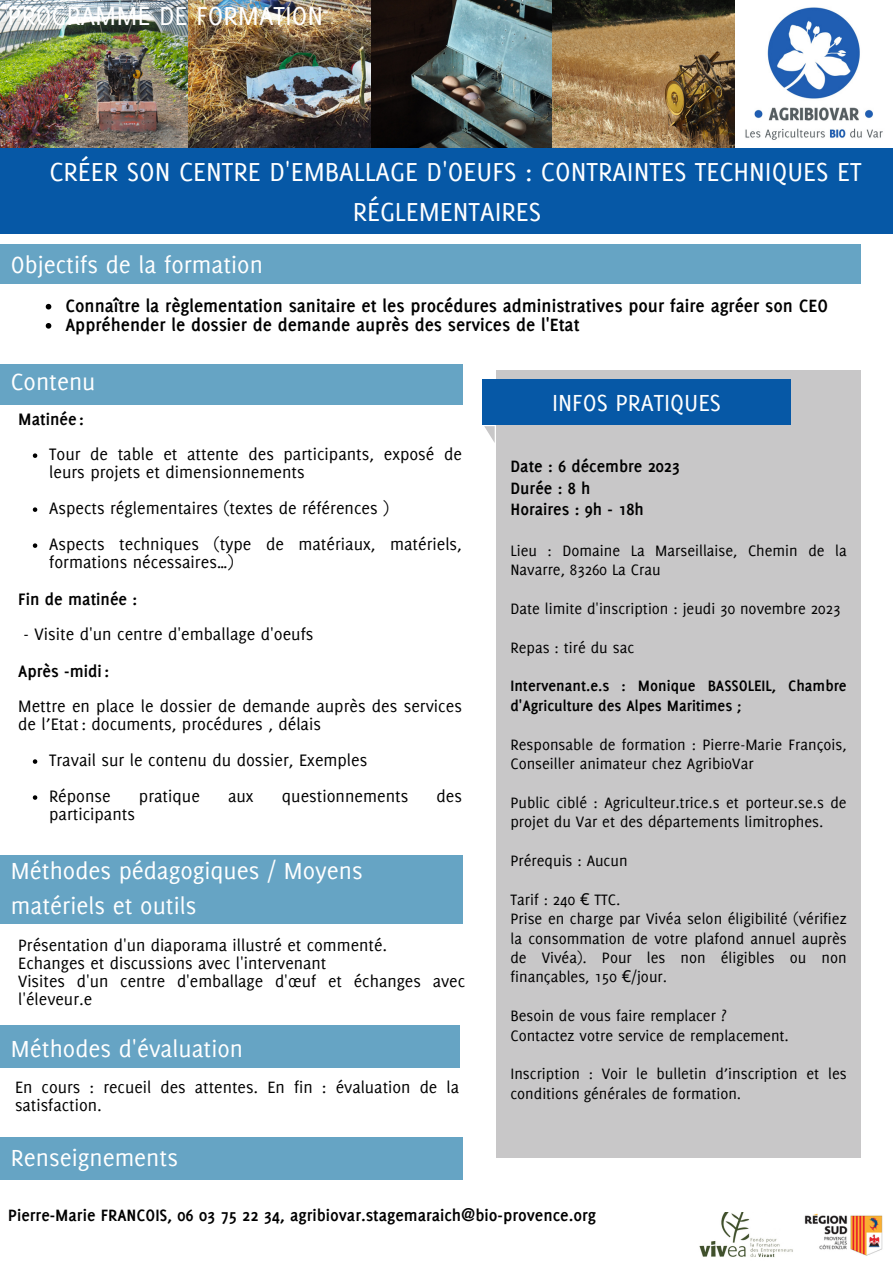
<style>
.page{position:relative;width:893px;height:1264px;background:#fff}
.page>*{position:absolute;margin:0;border:0;box-sizing:border-box;transform-origin:0 0}
.t1{font:28.5px/39.3px "Delicious";color:#fff}
.t2{font:25.5px/34.8px "Delicious";color:#fff}
.t3{font:25.5px "Delicious Small Caps";color:#fff}
.t4{font:700 19.5px "Delicious";color:#000}
.t5{font:18.15px/18px "Delicious";color:#000}
.t6{font:700 18.15px "Delicious";color:#000}
.t7{font:18px/18px "Delicious";color:#000}
.t8{font:700 18px "Delicious";color:#000}
.t9{font:16.5px/19.4px "Delicious";color:#000}
.t10{font:700 16.5px/19.4px "Delicious";color:#000}
.s1{font-family:"Noto Sans"}
</style>
<div class="page">
<div style="left:0;top:245px;width:860px;height:39px;background:#66a4c4"></div>
<div style="left:0;top:364px;width:462px;height:40px;background:#66a4c4"></div>
<div style="left:496px;top:370px;width:364px;height:787px;background:#c8c7c8"></div>
<div style="left:482px;top:379px;width:308px;height:46px;background:#0658a6"></div>
<svg style="left:484px;top:426px;width:10px;height:16px"></svg>
<img style="left:804px;top:1213px;width:79px;height:43px">
<img style="left:699px;top:1212px;width:94px;height:46px">
<div style="left:0;top:855px;width:462px;height:69px;background:#66a4c4"></div>
<div style="left:0;top:1025px;width:459px;height:43px;background:#66a4c4"></div>
<img style="left:745px;top:7px;width:138px;height:133px">
<div style="left:0;top:1136px;width:462px;height:43px;background:#66a4c4"></div>
<img style="left:0;top:0;width:188px;height:149px">
<img style="left:188px;top:0;width:183px;height:149px">
<img style="left:371px;top:0;width:181px;height:149px">
<img style="left:552px;top:0;width:182px;height:149px">
<div style="left:0;top:149px;width:892px;height:85px;background:#0658a6"></div>
<svg style="left:46px;top:304px;width:5px;height:5px"></svg>
<svg style="left:46px;top:323px;width:5px;height:5px"></svg>
<svg style="left:33px;top:453px;width:4px;height:5px"></svg>
<svg style="left:33px;top:507px;width:4px;height:5px"></svg>
<svg style="left:33px;top:543px;width:4px;height:5px"></svg>
<svg style="left:33px;top:759px;width:4px;height:4px"></svg>
<svg style="left:33px;top:795px;width:4px;height:4px"></svg>
<p class="t1" style="left:8px;top:-4px;width:317px">PROGRAMME DE FORMATION</p>
<p class="t1" style="left:352px;top:152px;width:510px;text-indent:-303px">CRÉER SON CENTRE D'EMBALLAGE D'OEUFS : CONTRAINTES TECHNIQUES ET<br>RÉGLEMENTAIRES</p>
<p class="t2" style="left:11px;top:246px;width:253px">Objectifs de la formation</p>
<p class="t4" style="left:65px;top:294px;width:764px">Connaître la règlementation sanitaire et les procédures administratives pour faire agréer son CEO</p>
<p class="t4" style="left:65px;top:313px;width:515px">Appréhender le dossier de demande auprès des services de l'Etat</p>
<p class="t2" style="left:11px;top:364px;width:86px">Contenu</p>
<p class="t6" style="left:18px;top:409px;width:67px">Matinée :</p>
<p class="t5" style="left:49px;top:445px;width:414px">Tour de table et attente des participants, exposé de leurs projets et dimensionnements</p>
<p class="t5" style="left:49px;top:499px;width:341px">Aspects réglementaires (textes de références )</p>
<p class="t5" style="left:49px;top:535px;width:414px">Aspects techniques (type de matériaux, matériels, formations nécessaires…)</p>
<p class="t6" style="left:18px;top:589px;width:121px">Fin de matinée :</p>
<p class="t5" style="left:24px;top:625px;width:291px">- Visite d'un centre d'emballage d'oeufs</p>
<p class="t6" style="left:18px;top:661px;width:92px">Après -midi :</p>
<p class="t5" style="left:18px;top:697px;width:445px">Mettre en place le dossier de demande auprès des services de l’Etat: documents, procédures , délais</p>
<p class="t5" style="left:49px;top:751px;width:320px">Travail sur le contenu du dossier, Exemples</p>
<p class="t5" style="left:49px;top:786px;width:63px">Réponse</p>
<p class="t5" style="left:139px;top:786px;width:62px">pratique</p>
<p class="t5" style="left:228px;top:786px;width:27px">aux</p>
<p class="t5" style="left:282px;top:786px;width:128px">questionnements</p>
<p class="t5" style="left:436px;top:786px;width:27px">des</p>
<p class="t5" style="left:49px;top:804px;width:87px">participants</p>
<p class="t2" style="left:11px;top:852px;width:353px">Méthodes pédagogiques / Moyens matériels et outils</p>
<p class="t7" style="left:18px;top:935px;width:370px">Présentation d'un diaporama illustré et commenté.</p>
<p class="t7" style="left:18px;top:953px;width:310px">Echanges et discussions avec l'intervenant</p>
<p class="t7" style="left:18px;top:971px;width:448px">Visites d'un centre d'emballage d'œuf et échanges avec l'éleveur.e</p>
<p class="t2" style="left:11px;top:1031px;width:234px">Méthodes d'évaluation</p>
<p class="t7" style="left:15px;top:1077px;width:445px">En cours : recueil des attentes. En fin : évaluation de la satisfaction.</p>
<p class="t2" style="left:11px;top:1139px;width:168px">Renseignements</p>
<p class="t3" style="left:552px;top:388px;width:170px">INFOS PRATIQUES</p>
<p class="t8" style="left:510px;top:456px;width:171px">Date : 6 décembre 2023</p>
<p class="t8" style="left:510px;top:477px;width:82px">Durée : 8 h</p>
<p class="t8" style="left:510px;top:498px;width:135px">Horaires : 9h - 18h</p>
<p class="t9" style="left:510px;top:540px;width:338px">Lieu : Domaine La Marseillaise, Chemin de la<br>Navarre, 83260 La Crau</p>
<p class="t9" style="left:510px;top:599px;width:331px">Date limite d'inscription : jeudi 30 novembre 2023</p>
<p class="t9" style="left:510px;top:637px;width:125px">Repas : tiré du sac</p>
<p class="t10" style="left:510px;top:676px;width:338px">Intervenant.e.s : Monique BASSOLEIL, Chambre d'Agriculture des Alpes Maritimes ;</p>
<p class="t9" style="left:510px;top:734px;width:338px">Responsable de formation : Pierre-Marie François,<br>Conseiller animateur chez AgribioVar</p>
<p class="t9" style="left:510px;top:792px;width:338px">Public ciblé : Agriculteur.trice.s et porteur.se.s de projet du Var et des départements limitrophes.</p>
<p class="t9" style="left:510px;top:850px;width:119px">Prérequis : Aucun</p>
<p class="t9" style="left:510px;top:889px;width:111px">Tarif : 240 <span class="s1">€</span> TTC.</p>
<p class="t9" style="left:510px;top:909px;width:338px;text-align:justify">Prise en charge par Vivéa selon éligibilité (vérifiez la consommation de votre plafond annuel auprès de Vivéa). Pour les non éligibles ou non finançables, 150 <span class="s1">€</span>/jour.</p>
<p class="t9" style="left:510px;top:1005px;width:218px">Besoin de vous faire remplacer ?</p>
<p class="t9" style="left:510px;top:1025px;width:280px">Contactez votre service de remplacement.</p>
<p class="t9" style="left:510px;top:1063px;width:338px">Inscription : Voir le bulletin d’inscription et les conditions générales de formation.</p>
<p class="t8" style="left:8px;top:1204px;width:589px">Pierre-Marie FRANCOIS, 06 03 75 22 34, agribiovar.stagemaraich@bio-provence.org</p>
</div>
